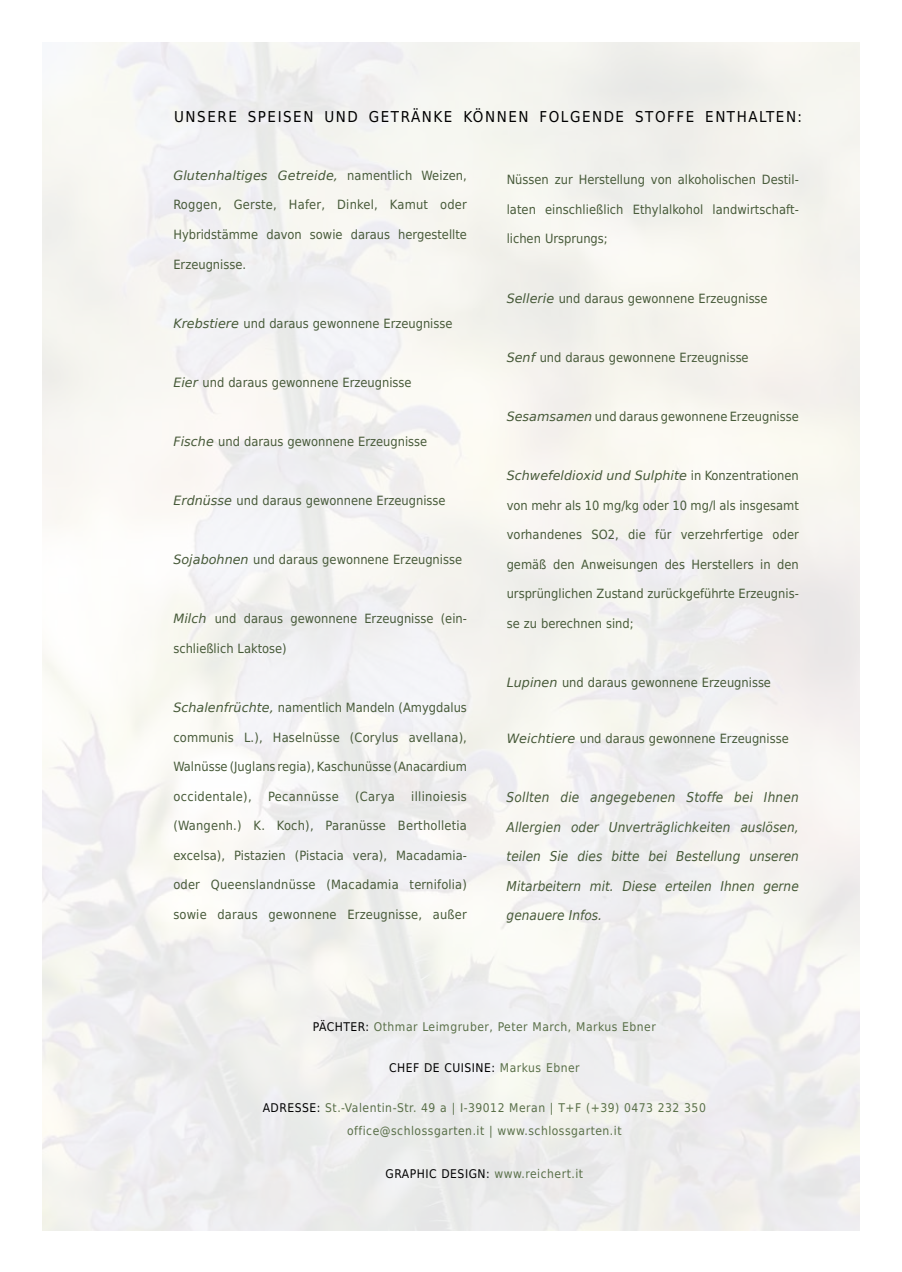
<style>
.page{position:relative;width:902px;height:1272px;background:#fff}
.page>*{position:absolute;margin:0;border:0;box-sizing:border-box;transform-origin:0 0}
.t1{font:15px "DejaVu Sans Condensed";letter-spacing:.1em;color:#000}
.t2{font:italic 13.5px/29.5px "DejaVu Sans";color:#475a39;text-align:justify;scale:.9 1}
.t3{font:12.75px "DejaVu Sans Condensed";color:#475a39}
.t4{font:italic 12.75px "DejaVu Sans";color:#475a39}
.t5{font:12.75px "DejaVu Sans Condensed";letter-spacing:.025em;color:#475a39}
.t6{font:12px/22.6px "DejaVu Sans Condensed";letter-spacing:.04em;color:#596f48;text-align:center}
.t7{font:12px "DejaVu Sans Condensed";letter-spacing:.04em;color:#000}
.s1{font-family:"DejaVu Sans Condensed";font-style:normal}
.s2{font-family:"DejaVu Sans";font-style:italic}
.s3{color:#000}
.s4{color:#596f48}
</style>
<div class="page">
<div style="left:0;top:0;width:901px;height:1271px;background:linear-gradient(to bottom,#f7f6f3,#f2f2f1)"></div>
<p class="t1" style="left:174px;top:104px;width:162px">Unsere Speisen und</p>
<p class="t1" style="left:369px;top:104px;width:182px">Geträn ke könn en folg</p>
<p class="t1" style="left:582px;top:104px;width:74px">ende Stoff</p>
<p class="t1" style="left:685px;top:104px;width:73px">e enthalt</p>
<p class="t1" style="left:775px;top:104px;width:28px">en:</p>
<p class="t4" style="left:173px;top:166px;width:295px">Glutenhaltiges Getreide, <span class="s1">namentlich Weizen,</span></p>
<p class="t3" style="left:173px;top:194px;width:295px">Roggen, Gerste, Hafer, Dinkel, Kamut oder</p>
<p class="t3" style="left:173px;top:224px;width:295px">Hybridstämme davon sowie daraus hergestellte</p>
<p class="t3" style="left:173px;top:254px;width:74px">Erzeugnisse.</p>
<p class="t3" style="left:173px;top:313px;width:281px"><span class="s2">Krebstiere</span> und daraus gewonnene Erzeugnisse</p>
<p class="t3" style="left:173px;top:372px;width:240px"><span class="s2">Eier</span> und daraus gewonnene Erzeugnisse</p>
<p class="t3" style="left:173px;top:431px;width:255px"><span class="s2">Fische</span> und daraus gewonnene Erzeugnisse</p>
<p class="t3" style="left:173px;top:490px;width:274px"><span class="s2">Erdnüsse</span> und daraus gewonnene Erzeugnisse</p>
<p class="t3" style="left:173px;top:549px;width:290px"><span class="s2">Sojabohnen</span> und daraus gewonnene Erzeugnisse</p>
<p class="t3" style="left:173px;top:608px;width:295px"><span class="s2">Milch</span> und daraus gewonnene Erzeugnisse (ein-</p>
<p class="t3" style="left:173px;top:638px;width:115px">schließlich Laktose)</p>
<p class="t3" style="left:173px;top:697px;width:295px"><span class="s2">Schalenfrüchte,</span> namentlich Mandeln (Amygdalus</p>
<p class="t3" style="left:173px;top:726px;width:295px">communis L.), Haselnüsse (Corylus avellana),</p>
<p class="t3" style="left:173px;top:756px;width:295px">Walnüsse (Juglans regia), Kaschunüsse (Anacardium</p>
<p class="t5" style="left:173px;top:785px;width:80px">occidentale),</p>
<p class="t5" style="left:268px;top:785px;width:72px">Pecannüsse</p>
<p class="t3" style="left:355px;top:785px;width:41px">(Carya</p>
<p class="t3" style="left:411px;top:785px;width:57px">illinoiesis</p>
<p class="t3" style="left:173px;top:815px;width:295px">(Wangenh.) K. Koch), Paranüsse Bertholletia</p>
<p class="t3" style="left:173px;top:845px;width:295px">excelsa), Pistazien (Pistacia vera), Macadamia-</p>
<p class="t3" style="left:173px;top:874px;width:295px">oder Queenslandnüsse (Macadamia ternifolia)</p>
<p class="t3" style="left:173px;top:904px;width:295px">sowie daraus gewonnene Erzeugnisse, außer</p>
<p class="t3" style="left:506px;top:169px;width:293px">Nüssen zur Herstellung von alkoholischen Destil-</p>
<p class="t3" style="left:506px;top:199px;width:293px">laten einschließlich Ethylalkohol landwirtschaft-</p>
<p class="t3" style="left:506px;top:228px;width:103px">lichen Ursprungs;</p>
<p class="t3" style="left:506px;top:288px;width:262px"><span class="s2">Sellerie</span> und daraus gewonnene Erzeugnisse</p>
<p class="t3" style="left:506px;top:347px;width:243px"><span class="s2">Senf</span> und daraus gewonnene Erzeugnisse</p>
<p class="t3" style="left:506px;top:406px;width:293px"><span class="s2">Sesamsamen</span> und daraus gewonnene Erzeugnisse</p>
<p class="t4" style="left:506px;top:466px;width:293px">Schwefeldioxid und Sulphite <span class="s1">in Konzentrationen</span></p>
<p class="t3" style="left:506px;top:494px;width:293px">von mehr als 10 mg/kg oder 10 mg/l als insgesamt</p>
<p class="t3" style="left:506px;top:524px;width:294px">vorhandenes SO2, die für verzehrfertige oder</p>
<p class="t3" style="left:506px;top:554px;width:293px">gemäß den Anweisungen des Herstellers in den</p>
<p class="t3" style="left:506px;top:583px;width:293px">ursprünglichen Zustand zurückgeführte Erzeugnis-</p>
<p class="t3" style="left:506px;top:613px;width:128px">se zu berechnen sind;</p>
<p class="t3" style="left:506px;top:672px;width:266px"><span class="s2">Lupinen</span> und daraus gewonnene Erzeugnisse</p>
<p class="t3" style="left:506px;top:728px;width:283px"><span class="s2">Weichtiere</span> und daraus gewonnene Erzeugnisse</p>
<p class="t2" style="left:506px;top:782px;width:326px">Sollten die angegebenen Stoffe bei Ihnen Allergien oder Unverträglichkeiten auslösen, teilen Sie dies bitte bei Bestellung unseren Mitarbeitern mit. Diese erteilen Ihnen gerne genauere Infos.</p>
<p class="t6" style="left:313px;top:1015px;width:344px"><span class="s3">Pächter:</span> Othmar Leimgruber, Peter March, Markus Ebner</p>
<p class="t7" style="left:389px;top:1057px;width:192px">Chef de cuisin e: <span class="s4">Markus Ebner</span></p>
<p class="t6" style="left:263px;top:1095px;width:444px"><span class="s3">Adresse:</span> St.-Valentin-Str. 49 a | I-39012 Meran | T+F (+39) 0473 232 350 office@schlossgarten.it | www.schlossgarten.it</p>
<p class="t6" style="left:385px;top:1161px;width:199px"><span class="s3">graphic Design :</span> www.reichert.it</p>
</div>
